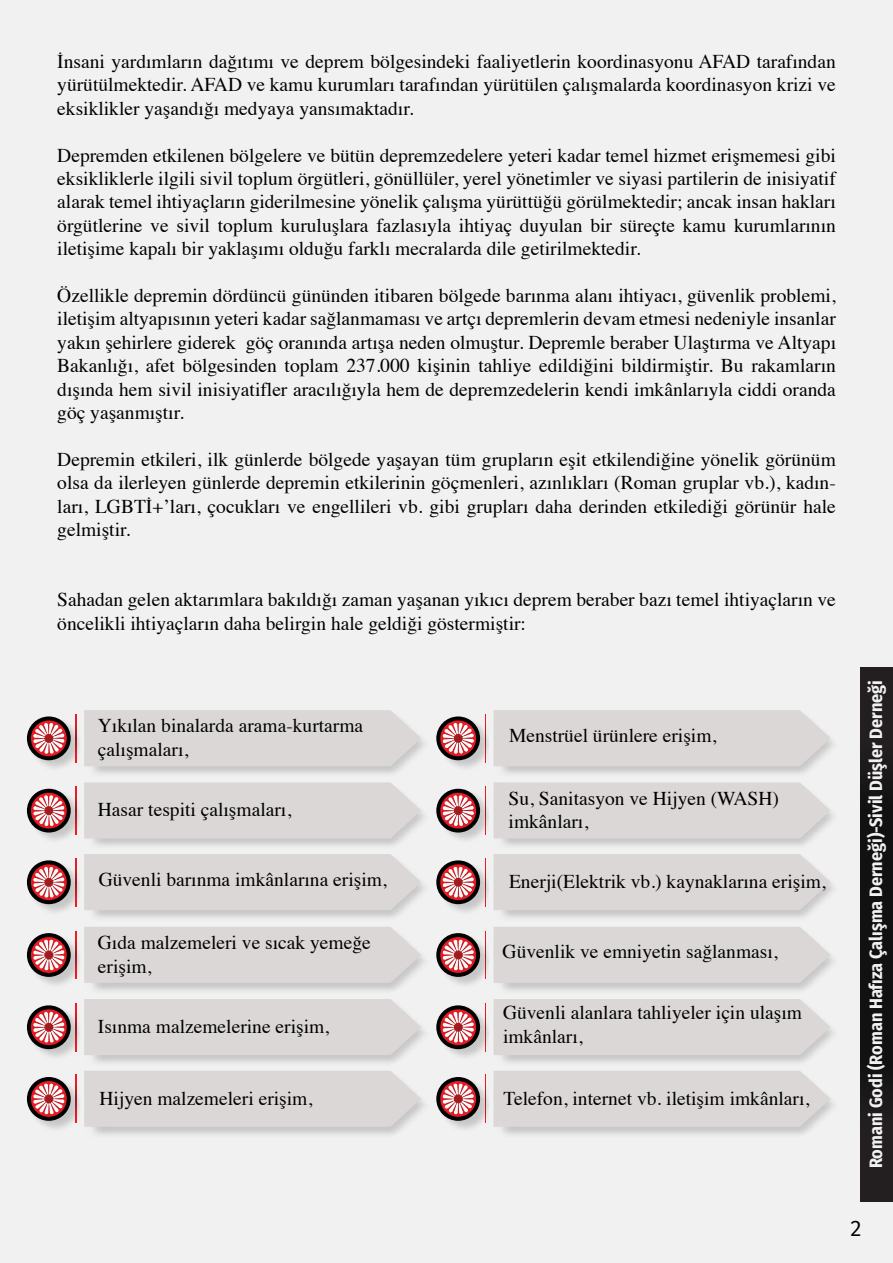
<style>
.page{position:relative;width:893px;height:1263px;background:#f1f1f1}
.page>*{position:absolute;margin:0;border:0;box-sizing:border-box;transform-origin:0 0}
.t1{font:22.5px "Fira Sans";color:#000}
.t2{font:19.5px/23.4px "Times";color:#000}
.t3{font:700 18px "Fira Sans Condensed";color:#f1f1f1}
</style>
<div class="page">
<div style="left:861px;top:667px;width:32px;height:535px;background:linear-gradient(to right,#181717,#181717)"></div>
<img style="left:28px;top:716px;width:52px;height:52px">
<svg style="left:76px;top:714px;width:1px;height:48px"></svg>
<svg style="left:27px;top:716px;width:44px;height:44px"></svg>
<div style="left:84px;top:710px;width:337px;height:56px;background:#dbd7d7"></div>
<svg style="left:31px;top:720px;width:36px;height:36px"></svg>
<svg style="left:33px;top:723px;width:32px;height:31px"></svg>
<img style="left:28px;top:789px;width:52px;height:51px">
<svg style="left:76px;top:787px;width:1px;height:47px"></svg>
<div style="left:27px;top:789px;width:44px;height:43px;background:#000;border-radius:50%"></div>
<svg style="left:31px;top:792px;width:36px;height:37px"></svg>
<div style="left:84px;top:782px;width:337px;height:56px;background:#dbd7d7"></div>
<svg style="left:31px;top:793px;width:36px;height:35px"></svg>
<svg style="left:33px;top:795px;width:32px;height:31px"></svg>
<img style="left:28px;top:860px;width:52px;height:52px">
<svg style="left:76px;top:858px;width:1px;height:48px"></svg>
<svg style="left:27px;top:860px;width:44px;height:44px"></svg>
<div style="left:84px;top:854px;width:337px;height:56px;background:#dbd7d7"></div>
<svg style="left:31px;top:864px;width:36px;height:36px"></svg>
<svg style="left:33px;top:867px;width:32px;height:31px"></svg>
<img style="left:28px;top:933px;width:52px;height:52px">
<svg style="left:76px;top:931px;width:1px;height:48px"></svg>
<svg style="left:27px;top:933px;width:44px;height:44px"></svg>
<div style="left:84px;top:927px;width:337px;height:56px;background:#dbd7d7"></div>
<svg style="left:31px;top:937px;width:36px;height:36px"></svg>
<svg style="left:33px;top:939px;width:32px;height:31px"></svg>
<img style="left:28px;top:1005px;width:52px;height:52px">
<svg style="left:76px;top:1003px;width:1px;height:48px"></svg>
<svg style="left:27px;top:1005px;width:44px;height:44px"></svg>
<div style="left:84px;top:999px;width:337px;height:56px;background:#dbd7d7"></div>
<svg style="left:31px;top:1009px;width:36px;height:36px"></svg>
<svg style="left:33px;top:1012px;width:32px;height:31px"></svg>
<img style="left:28px;top:1077px;width:52px;height:52px">
<svg style="left:76px;top:1075px;width:1px;height:48px"></svg>
<svg style="left:27px;top:1077px;width:44px;height:44px"></svg>
<div style="left:84px;top:1071px;width:337px;height:56px;background:#dbd7d7"></div>
<svg style="left:31px;top:1081px;width:36px;height:36px"></svg>
<svg style="left:33px;top:1083px;width:32px;height:31px"></svg>
<img style="left:437px;top:718px;width:52px;height:50px">
<svg style="left:485px;top:714px;width:1px;height:48px"></svg>
<svg style="left:436px;top:716px;width:44px;height:44px"></svg>
<div style="left:494px;top:710px;width:336px;height:56px;background:#dbd7d7"></div>
<svg style="left:440px;top:720px;width:36px;height:36px"></svg>
<svg style="left:443px;top:723px;width:31px;height:31px"></svg>
<img style="left:437px;top:789px;width:52px;height:51px">
<svg style="left:485px;top:787px;width:1px;height:47px"></svg>
<div style="left:436px;top:789px;width:44px;height:43px;background:#000;border-radius:50%"></div>
<svg style="left:440px;top:792px;width:36px;height:37px"></svg>
<div style="left:494px;top:782px;width:336px;height:56px;background:#dbd7d7"></div>
<svg style="left:440px;top:793px;width:36px;height:35px"></svg>
<svg style="left:443px;top:795px;width:31px;height:31px"></svg>
<img style="left:437px;top:862px;width:52px;height:50px">
<svg style="left:485px;top:858px;width:1px;height:48px"></svg>
<svg style="left:436px;top:860px;width:44px;height:44px"></svg>
<div style="left:494px;top:854px;width:336px;height:56px;background:#dbd7d7"></div>
<svg style="left:440px;top:864px;width:36px;height:36px"></svg>
<svg style="left:443px;top:867px;width:31px;height:31px"></svg>
<img style="left:438px;top:933px;width:51px;height:52px">
<svg style="left:485px;top:931px;width:1px;height:48px"></svg>
<svg style="left:436px;top:933px;width:44px;height:44px"></svg>
<div style="left:494px;top:927px;width:336px;height:56px;background:#dbd7d7"></div>
<svg style="left:440px;top:937px;width:36px;height:36px"></svg>
<svg style="left:443px;top:939px;width:31px;height:31px"></svg>
<img style="left:437px;top:1007px;width:52px;height:50px">
<svg style="left:485px;top:1003px;width:1px;height:48px"></svg>
<svg style="left:436px;top:1005px;width:44px;height:44px"></svg>
<div style="left:494px;top:999px;width:336px;height:56px;background:#dbd7d7"></div>
<svg style="left:440px;top:1009px;width:36px;height:36px"></svg>
<svg style="left:443px;top:1012px;width:31px;height:31px"></svg>
<img style="left:438px;top:1077px;width:51px;height:52px">
<svg style="left:485px;top:1075px;width:1px;height:48px"></svg>
<svg style="left:436px;top:1077px;width:44px;height:44px"></svg>
<div style="left:494px;top:1071px;width:336px;height:56px;background:#dbd7d7"></div>
<svg style="left:440px;top:1081px;width:36px;height:36px"></svg>
<svg style="left:443px;top:1083px;width:31px;height:31px"></svg>
<p class="t2" style="left:57px;top:48px;width:780px;text-align:justify">İnsani yardımların dağıtımı ve deprem bölgesindeki faaliyetlerin koordinasyonu AFAD tarafından yürütülmektedir. AFAD ve kamu kurumları tarafından yürütülen çalışmalarda koordinasyon krizi ve eksiklikler yaşandığı medyaya yansımaktadır.</p>
<p class="t2" style="left:57px;top:142px;width:780px;text-align:justify">Depremden etkilenen bölgelere ve bütün depremzedelere yeteri kadar temel hizmet erişmemesi gibi eksikliklerle ilgili sivil toplum örgütleri, gönüllüler, yerel yönetimler ve siyasi partilerin de inisiyatif alarak temel ihtiyaçların giderilmesine yönelik çalışma yürüttüğü görülmektedir; ancak insan hakları örgütlerine ve sivil toplum kuruluşlara fazlasıyla ihtiyaç duyulan bir süreçte kamu kurumlarının iletişime kapalı bir yaklaşımı olduğu farklı mecralarda dile getirilmektedir.</p>
<p class="t2" style="left:57px;top:282px;width:780px;text-align:justify">Özellikle depremin dördüncü gününden itibaren bölgede barınma alanı ihtiyacı, güvenlik problemi, iletişim altyapısının yeteri kadar sağlanmaması ve artçı depremlerin devam etmesi nedeniyle insanlar yakın şehirlere giderek göç oranında artışa neden olmuştur. Depremle beraber Ulaştırma ve Altyapı Bakanlığı, afet bölgesinden toplam 237.000 kişinin tahliye edildiğini bildirmiştir. Bu rakamların dışında hem sivil inisiyatifler aracılığıyla hem de depremzedelerin kendi imkânlarıyla ciddi oranda göç yaşanmıştır.</p>
<p class="t2" style="left:57px;top:446px;width:780px;text-align:justify">Depremin etkileri, ilk günlerde bölgede yaşayan tüm grupların eşit etkilendiğine yönelik görünüm olsa da ilerleyen günlerde depremin etkilerinin göçmenleri, azınlıkları (Roman gruplar vb.), kadın&shy;ları, LGBTİ+’ları, çocukları ve engellileri vb. gibi grupları daha derinden etkilediği görünür hale gelmiştir.</p>
<p class="t2" style="left:57px;top:586px;width:780px">Sahadan gelen aktarımlara bakıldığı zaman yaşanan yıkıcı deprem beraber bazı temel ihtiyaçların ve öncelikli ihtiyaçların daha belirgin hale geldiği göstermiştir:</p>
<p class="t2" style="left:98px;top:712px;width:267px">Yıkılan binalarda arama-kurtarma çalışmaları,</p>
<p class="t2" style="left:98px;top:796px;width:195px">Hasar tespiti çalışmaları,</p>
<p class="t2" style="left:99px;top:866px;width:290px">Güvenli barınma imkânlarına erişim,</p>
<p class="t2" style="left:98px;top:929px;width:274px">Gıda malzemeleri ve sıcak yemeğe erişim,</p>
<p class="t2" style="left:98px;top:1013px;width:233px">Isınma malzemelerine erişim,</p>
<p class="t2" style="left:99px;top:1085px;width:214px">Hijyen malzemeleri erişim,</p>
<p class="t2" style="left:509px;top:722px;width:209px">Menstrüel ürünlere erişim,</p>
<p class="t2" style="left:509px;top:785px;width:272px">Su, Sanitasyon ve Hijyen (WASH) imkânları,</p>
<p class="t2" style="left:509px;top:868px;width:318px">Enerji(Elektrik vb.) kaynaklarına erişim,</p>
<p class="t2" style="left:503px;top:938px;width:277px">Güvenlik ve emniyetin sağlanması,</p>
<p class="t2" style="left:503px;top:999px;width:300px">Güvenli alanlara tahliyeler için ulaşım imkânları,</p>
<p class="t2" style="left:503px;top:1085px;width:307px">Telefon, internet vb. iletişim imkânları,</p>
<p class="t3" style="left:861px;top:1168px;width:490px;rotate:-90deg">Romani Godi (Roman Hafıza Çalışma Derneği)-Sivil Düşler Derneği</p>
<p class="t1" style="left:850px;top:1211px;width:13px">2</p>
</div>
